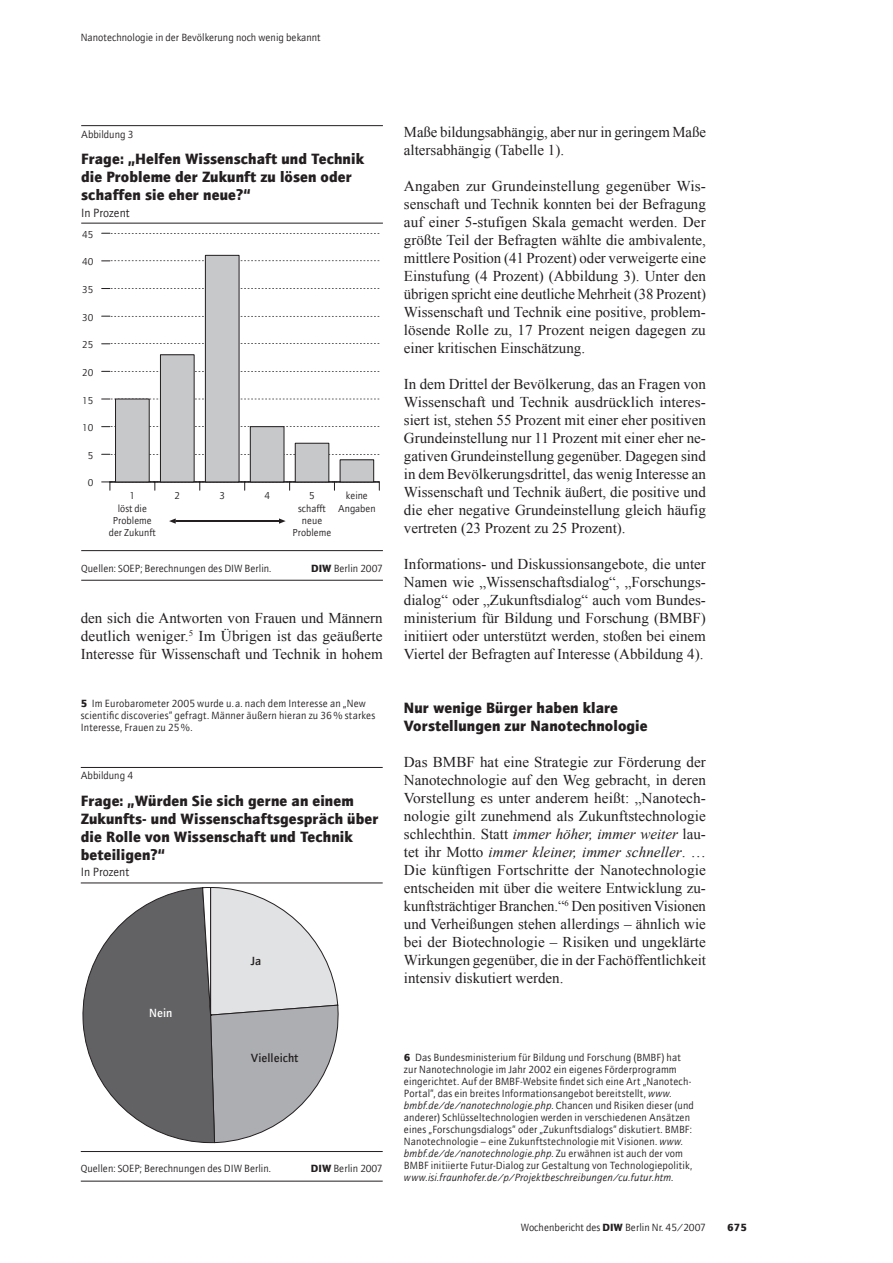
<style>
.page{position:relative;width:893px;height:1263px;background:#fff}
.page>*{position:absolute;margin:0;border:0;box-sizing:border-box;transform-origin:0 0}
.t1{font:15px/18px "Times New Roman";color:#231f20;text-align:justify}
.t2{font:900 15px/18px "AT Quay Sans";letter-spacing:.005em;color:#231f20}
.t3{font:12px "AT Quay Sans";color:#231f20}
.t4{font:500 11.85px "AT Quay Sans";color:#231f20}
.t5{font:500 11.85px "AT Quay Sans";color:#fff}
.t6{font:10.5px/12px "AT Quay Sans";letter-spacing:.01em;color:#231f20}
.t7{font:900 10.5px "AT Quay Sans";color:#231f20}
.t8{font:10.2px/12.3px "AT Quay Sans";color:#231f20;text-align:center}
.s1{font-weight:900}
.s2{font-style:italic}
</style>
<div class="page">
<hr style="left:81px;top:125px;width:302px;height:1px;background:#231f20">
<hr style="left:81px;top:223px;width:302px;height:1px;background:#231f20">
<hr style="left:81px;top:550px;width:302px;height:1px;background:#231f20">
<hr style="left:81px;top:580px;width:302px;height:1px;background:#231f20">
<svg style="left:102px;top:454px;width:277px;height:1px"></svg>
<svg style="left:102px;top:426px;width:277px;height:1px"></svg>
<svg style="left:102px;top:399px;width:277px;height:1px"></svg>
<svg style="left:102px;top:371px;width:277px;height:1px"></svg>
<svg style="left:102px;top:316px;width:277px;height:1px"></svg>
<svg style="left:102px;top:288px;width:277px;height:1px"></svg>
<svg style="left:102px;top:261px;width:277px;height:1px"></svg>
<svg style="left:102px;top:233px;width:277px;height:1px"></svg>
<svg style="left:102px;top:481px;width:278px;height:10px"></svg>
<div style="left:116px;top:399px;width:33px;height:83px;background:#c7c8ca"></div>
<div style="left:115px;top:399px;width:34px;height:83px;border:1px solid #231f20"></div>
<div style="left:160px;top:355px;width:34px;height:127px;background:#c7c8ca"></div>
<div style="left:160px;top:355px;width:34px;height:127px;border:1px solid #231f20"></div>
<div style="left:205px;top:255px;width:34px;height:227px;background:#c7c8ca"></div>
<div style="left:205px;top:255px;width:34px;height:227px;border:1px solid #231f20"></div>
<div style="left:250px;top:427px;width:34px;height:55px;background:#c7c8ca"></div>
<div style="left:250px;top:426px;width:34px;height:56px;border:1px solid #231f20"></div>
<div style="left:295px;top:443px;width:34px;height:39px;background:#c7c8ca"></div>
<div style="left:295px;top:443px;width:34px;height:39px;border:1px solid #231f20"></div>
<div style="left:340px;top:460px;width:34px;height:22px;background:#c7c8ca"></div>
<svg style="left:169px;top:518px;width:7px;height:6px"></svg>
<hr style="left:176px;top:520px;width:103px;height:2px;background:#231f20">
<svg style="left:279px;top:518px;width:7px;height:6px"></svg>
<hr style="left:81px;top:767px;width:302px;height:1px;background:#231f20">
<hr style="left:81px;top:883px;width:302px;height:1px;background:#231f20">
<hr style="left:81px;top:1151px;width:302px;height:1px;background:#231f20">
<hr style="left:81px;top:1181px;width:302px;height:1px;background:#231f20">
<svg style="left:82px;top:887px;width:257px;height:256px"></svg>
<p class="t6" style="left:81px;top:31px;width:241px">Nanotechnologie in der Bevölkerung noch wenig bekannt</p>
<p class="t6" style="left:81px;top:128px;width:54px">Abbildung 3</p>
<p class="t2" style="left:81px;top:150px;width:284px">Frage: „Helfen Wissenschaft und Technik die Probleme der Zukunft zu lösen oder schaffen sie eher neue?“</p>
<p class="t3" style="left:81px;top:205px;width:50px">In Prozent</p>
<p class="t8" style="left:82px;top:228px;width:13px">45</p>
<p class="t8" style="left:82px;top:256px;width:13px">40</p>
<p class="t8" style="left:82px;top:283px;width:13px">35</p>
<p class="t8" style="left:82px;top:311px;width:13px">30</p>
<p class="t8" style="left:82px;top:338px;width:13px">25</p>
<p class="t8" style="left:82px;top:366px;width:13px">20</p>
<p class="t8" style="left:82px;top:394px;width:13px">15</p>
<p class="t8" style="left:82px;top:421px;width:13px">10</p>
<p class="t8" style="left:88px;top:449px;width:7px">5</p>
<p class="t8" style="left:88px;top:477px;width:7px">0</p>
<p class="t8" style="left:109px;top:490px;width:48px">1<br>löst die<br>Probleme der Zukunft</p>
<p class="t8" style="left:174px;top:490px;width:7px">2</p>
<p class="t8" style="left:219px;top:490px;width:7px">3</p>
<p class="t8" style="left:264px;top:490px;width:7px">4</p>
<p class="t8" style="left:293px;top:490px;width:40px">5<br>schafft neue<br>Probleme</p>
<p class="t8" style="left:338px;top:490px;width:39px">keine<br>Angaben</p>
<p class="t6" style="left:81px;top:562px;width:192px">Quellen: SOEP; Berechnungen des DIW Berlin.</p>
<p class="t6" style="left:311px;top:562px;width:73px"><span class="s1">DIW</span> Berlin 2007</p>
<p class="t1" style="left:81px;top:609px;width:303px">den sich die Antworten von Frauen und Männern deutlich weniger.<sup>5</sup> Im Übrigen ist das geäußerte Interesse für Wissenschaft und Technik in hohem</p>
<p class="t6" style="left:81px;top:697px;width:296px"><span class="s1">5</span> Im Eurobarometer 2005 wurde u. a. nach dem Interesse an „New scientific discoveries“ gefragt. Männer äußern hieran zu 36 % starkes<br>Interesse, Frauen zu 25 %.</p>
<p class="t6" style="left:81px;top:770px;width:54px">Abbildung 4</p>
<p class="t2" style="left:81px;top:791px;width:299px">Frage: „Würden Sie sich gerne an einem Zukunfts- und Wissenschaftsgespräch über die Rolle von Wissenschaft und Technik beteiligen?“</p>
<p class="t3" style="left:81px;top:865px;width:50px">In Prozent</p>
<p class="t5" style="left:149px;top:1005px;width:25px">Nein</p>
<p class="t4" style="left:251px;top:954px;width:12px">Ja</p>
<p class="t4" style="left:251px;top:1051px;width:49px">Vielleicht</p>
<p class="t6" style="left:81px;top:1163px;width:192px">Quellen: SOEP; Berechnungen des DIW Berlin.</p>
<p class="t6" style="left:311px;top:1163px;width:73px"><span class="s1">DIW</span> Berlin 2007</p>
<p class="t1" style="left:404px;top:123px;width:304px">Maße bildungsabhängig, aber nur in geringem Maße altersabhängig (Tabelle 1).</p>
<p class="t1" style="left:404px;top:177px;width:303px">Angaben zur Grundeinstellung gegenüber Wis&shy;senschaft und Technik konnten bei der Befragung auf einer 5-stufigen Skala gemacht werden. Der größte Teil der Befragten wählte die ambivalente, mittlere Position (41 Prozent) oder verweigerte eine Einstufung (4 Prozent) (Abbildung 3). Unter den übrigen spricht eine deutliche Mehrheit (38 Prozent)<br>Wissenschaft und Technik eine positive, problem&shy;lösende Rolle zu, 17 Prozent neigen dagegen zu einer kritischen Einschätzung.</p>
<p class="t1" style="left:404px;top:375px;width:303px">In dem Drittel der Bevölkerung, das an Fragen von Wissenschaft und Technik ausdrücklich interes&shy;siert ist, stehen 55 Prozent mit einer eher positiven Grundeinstellung nur 11 Prozent mit einer eher ne&shy;gativen Grundein stellung gegenüber. Dagegen sind in dem Bevölkerungsdrittel, das wenig Interesse an Wis senschaft und Technik äußert, die positive und die eher negative Grundeinstellung gleich häufig vertreten (23 Prozent zu 25 Prozent).</p>
<p class="t1" style="left:404px;top:555px;width:303px">Informations- und Diskussionsangebote, die unter Namen wie „Wissenschaftsdialog“, „Forschungs&shy;dialog“ oder „Zukunftsdialog“ auch vom Bundes&shy;ministerium für Bildung und Forschung (BMBF) initiiert oder unterstützt werden, stoßen bei einem Viertel der Befragten auf Interesse (Abbildung 4).</p>
<p class="t2" style="left:404px;top:699px;width:245px">Nur wenige Bürger haben klare<br>Vorstellungen zur Nanotechnologie</p>
<p class="t1" style="left:404px;top:753px;width:303px">Das BMBF hat eine Strategie zur Förderung der Nanotech nologie auf den Weg gebracht, in deren Vorstellung es unter anderem heißt: „Nanotech&shy;nologie gilt zunehmend als Zu kunftstechnologie schlechthin. Statt <span class="s2">immer höher, immer weiter</span> lau&shy;tet ihr Motto <span class="s2">immer kleiner, immer schneller</span>. … Die künftigen Fortschritte der Nanotechnologie entscheiden mit über die weitere Entwicklung zu&shy;kunftsträchtiger Branchen.“<sup>6</sup> Den positiven Visionen und Verheißungen stehen allerdings – ähnlich wie bei der Biotechnologie – Risiken und ungeklärte Wirkungen gegenüber, die in der Fachöffentlichkeit intensiv diskutiert werden.</p>
<p class="t6" style="left:404px;top:1051px;width:291px"><span class="s1">6</span> Das Bundesministerium für Bildung und Forschung (BMBF) hat zur Nanotechnologie im Jahr 2002 ein eigenes Förderprogramm eingerichtet. Auf der BMBF-Website findet sich eine Art „Nanotech-Portal“, das ein breites Informationsangebot bereitstellt, <span class="s2">www. bmbf.de/de/nanotechnologie.php</span>. Chancen und Risiken dieser (und anderer) Schlüsseltechnologien werden in verschiedenen Ansätzen eines „Forschungsdialogs“ oder „Zukunftsdialogs“ diskutiert. BMBF:<br>Nanotechnologie – eine Zukunftstechnologie mit Visionen. <span class="s2">www. bmbf.de/de/nanotechnologie.php</span>. Zu erwähnen ist auch der vom BMBF initiierte Futur-Dialog zur Gestaltung von Technologiepolitik, <span class="s2">www.isi.fraunhofer.de/p/Projektbeschreibungen/cu.futur.htm</span>.</p>
<p class="t6" style="left:521px;top:1221px;width:186px">Wochenbericht des <span class="s1">DIW</span> Berlin Nr. 45/2007</p>
<p class="t7" style="left:727px;top:1221px;width:21px">675</p>
</div>
